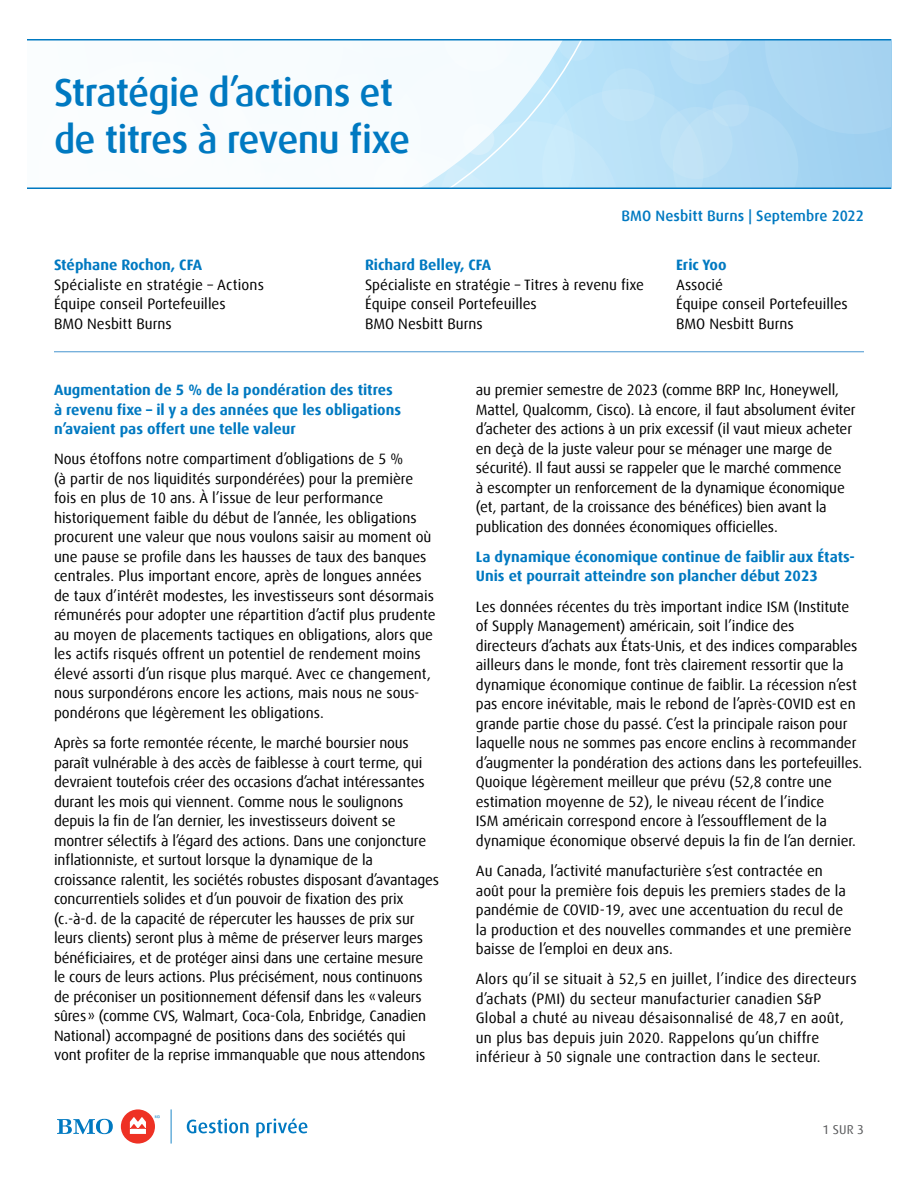
<style>
.page{position:relative;width:918px;height:1188px;background:#fff}
.page>*{position:absolute;margin:0;border:0;box-sizing:border-box;transform-origin:0 0}
.H1_smaller{font:500 39px/46.5px "Dax Offc Pro";letter-spacing:-.02em;color:#0079c1}
.P_Body_Copy{font:15px/19.5px "Dax Offc Pro";letter-spacing:-.005em;color:#000}
.P_Body_Copy-2{font:700 15px/19.5px "Dax Offc Pro";color:#0079c1}
.Entity_and_Date___Co{font:500 15px "Dax Offc Pro";letter-spacing:.005em;color:#0079c1}
.t1{font:12.75px "Dax Offc Pro";color:#58595b}
.s1{font-weight:700;color:#0079c1}
</style>
<div class="page">
<svg style="left:629px;top:40px;width:262px;height:148px;background:#acd8f3"></svg>
<svg style="left:27px;top:40px;width:602px;height:148px"></svg>
<hr style="left:27px;top:39px;width:864px;height:1px;background:#0079c1">
<hr style="left:27px;top:188px;width:864px;height:1px;background:#0079c1">
<hr style="left:54px;top:352px;width:810px;height:1px;background:#4594d0">
<div style="left:121px;top:1109px;width:34px;height:35px;background:#ee3124;border-radius:50%"></div>
<svg style="left:130px;top:1117px;width:16px;height:17px"></svg>
<svg style="left:187px;top:1119px;width:61px;height:14px"></svg>
<svg style="left:256px;top:1118px;width:51px;height:19px"></svg>
<svg style="left:171px;top:1109px;width:1px;height:35px"></svg>
<svg style="left:57px;top:1119px;width:56px;height:15px"></svg>
<svg style="left:155px;top:1115px;width:5px;height:3px"></svg>
<h1 class="H1_smaller" style="left:54px;top:70px;width:358px">Stratégie d’actions et de titres à revenu fixe</h1>
<p class="Entity_and_Date___Co" style="left:621px;top:206px;width:244px">BMO Nesbitt Burns | Septembre 2022</p>
<p class="P_Body_Copy" style="left:54px;top:255px;width:212px"><span class="s1">Stéphane Rochon, CFA<br></span>Spécialiste en stratégie – Actions<br>Équipe conseil Portefeuilles<br>BMO Nesbitt Burns</p>
<p class="P_Body_Copy" style="left:365px;top:255px;width:281px"><span class="s1">Richard Belley, CFA<br></span>Spécialiste en stratégie – Titres à revenu fixe<br>Équipe conseil Portefeuilles<br>BMO Nesbitt Burns</p>
<p class="P_Body_Copy-2" style="left:676px;top:255px;width:52px">Eric Yoo</p>
<p class="P_Body_Copy" style="left:676px;top:275px;width:173px">Associé<br>Équipe conseil Portefeuilles<br>BMO Nesbitt Burns</p>
<h2 class="P_Body_Copy-2" style="left:54px;top:380px;width:349px">Augmentation de 5 % de la pondération des titres à revenu fixe – il y a des années que les obligations n’avaient pas offert une telle valeur</h2>
<p class="P_Body_Copy" style="left:54px;top:450px;width:383px">Nous étoffons notre compartiment d’obligations de 5 %<br>(à partir de nos liquidités surpondérées) pour la première fois en plus de 10 ans. À l’issue de leur performance historiquement faible du début de l’année, les obligations procurent une valeur que nous voulons saisir au moment où une pause se profile dans les hausses de taux des banques centrales. Plus important encore, après de longues années de taux d’intérêt modestes, les investisseurs sont désormais rémunérés pour adopter une répartition d’actif plus prudente au moyen de placements tactiques en obligations, alors que les actifs risqués offrent un potentiel de rendement moins élevé assorti d’un risque plus marqué. Avec ce changement, nous surpondérons encore les actions, mais nous ne sous&shy;pondérons que légèrement les obligations.</p>
<p class="P_Body_Copy" style="left:54px;top:733px;width:387px">Après sa forte remontée récente, le marché boursier nous paraît vulnérable à des accès de faiblesse à court terme, qui devraient toutefois créer des occasions d’achat intéressantes durant les mois qui viennent. Comme nous le soulignons depuis la fin de l’an dernier, les investisseurs doivent se montrer sélectifs à l’égard des actions. Dans une conjoncture inflationniste, et surtout lorsque la dynamique de la croissance ralentit, les sociétés robustes disposant d’avantages concurrentiels solides et d’un pouvoir de fixation des prix (c.-à-d. de la capacité de répercuter les hausses de prix sur leurs clients) seront plus à même de préserver leurs marges bénéficiaires, et de protéger ainsi dans une certaine mesure<br>le cours de leurs actions. Plus précisément, nous continuons de préconiser un positionnement défensif dans les «valeurs sûres» (comme CVS, Walmart, Coca-Cola, Enbridge, Canadien National) accompagné de positions dans des sociétés qui<br>vont profiter de la reprise immanquable que nous attendons</p>
<p class="P_Body_Copy" style="left:476px;top:380px;width:381px">au premier semestre de 2023 (comme BRP Inc, Honeywell, Mattel, Qualcomm, Cisco). Là encore, il faut absolument éviter d’acheter des actions à un prix excessif (il vaut mieux acheter en deçà de la juste valeur pour se ménager une marge de sécurité). Il faut aussi se rappeler que le marché commence<br>à escompter un renforcement de la dynamique économique (et, partant, de la croissance des bénéfices) bien avant la publication des données économiques officielles.</p>
<h2 class="P_Body_Copy-2" style="left:476px;top:547px;width:381px">La dynamique économique continue de faiblir aux États-<br>Unis et pourrait atteindre son plancher début 2023</h2>
<p class="P_Body_Copy" style="left:476px;top:597px;width:388px">Les données récentes du très important indice ISM (Institute of Supply Management) américain, soit l’indice des<br>directeurs d’achats aux États-Unis, et des indices comparables ailleurs dans le monde, font très clairement ressortir que la dynamique économique continue de faiblir. La récession n’est pas encore inévitable, mais le rebond de l’après-COVID est en grande partie chose du passé. C’est la principale raison pour laquelle nous ne sommes pas encore enclins à recommander d’augmenter la pondération des actions dans les portefeuilles.<br>Quoique légèrement meilleur que prévu (52,8 contre une estimation moyenne de 52), le niveau récent de l’indice<br>ISM américain correspond encore à l’essoufflement de la dynamique économique observé depuis la fin de l’an dernier.</p>
<p class="P_Body_Copy" style="left:476px;top:861px;width:377px">Au Canada, l’activité manufacturière s’est contractée en août pour la première fois depuis les premiers stades de la pandémie de COVID-19, avec une accentuation du recul de la production et des nouvelles commandes et une première baisse de l’emploi en deux ans.</p>
<p class="P_Body_Copy" style="left:476px;top:969px;width:382px">Alors qu’il se situait à 52,5 en juillet, l’indice des directeurs d’achats (PMI) du secteur manufacturier canadien S&amp;P Global a chuté au niveau désaisonnalisé de 48,7 en août, un plus bas depuis juin 2020. Rappelons qu’un chiffre inférieur à 50 signale une contraction dans le secteur.</p>
<p class="t1" style="left:823px;top:1121px;width:43px">1 SUR 3</p>
</div>
